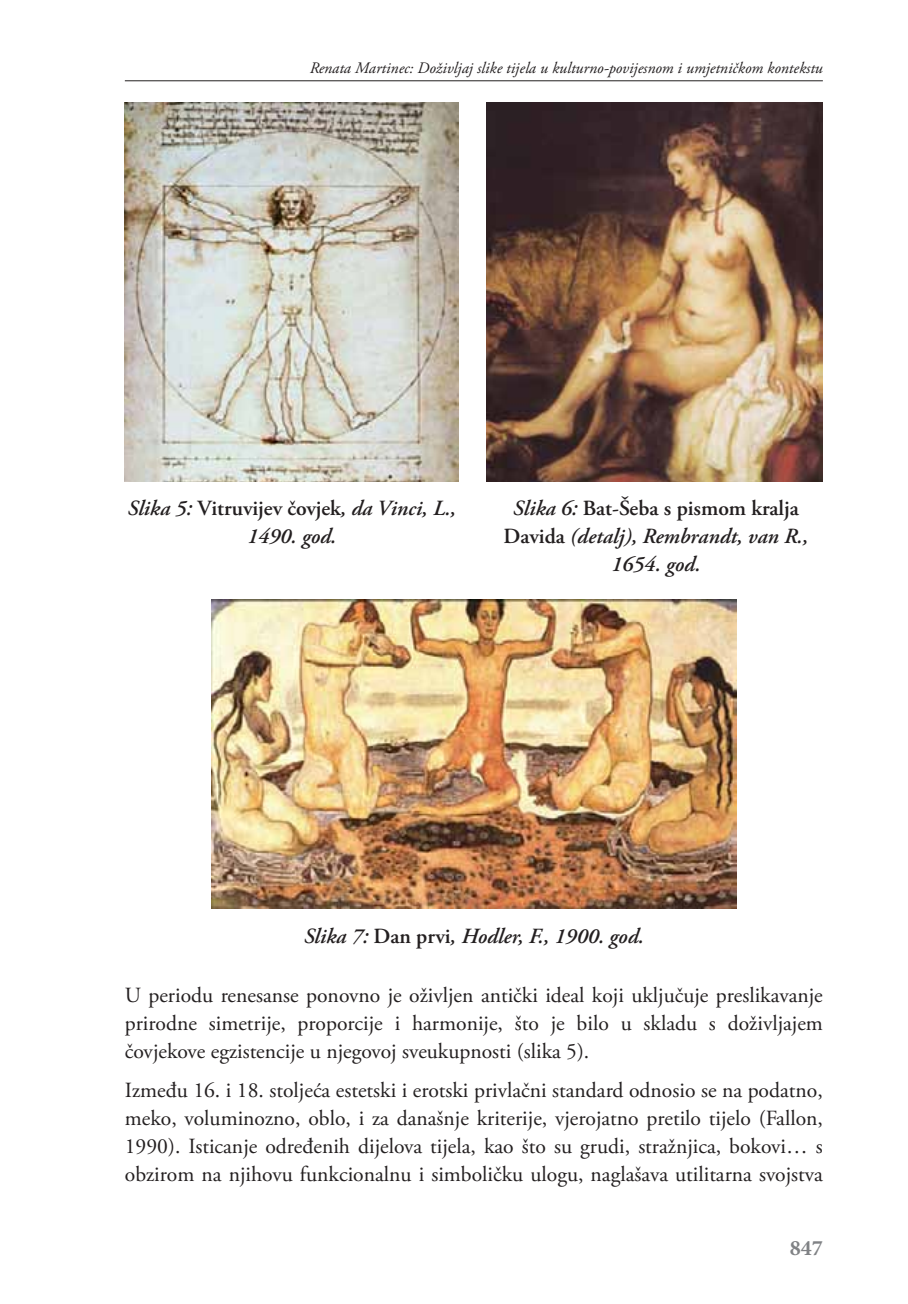
<style>
.page{position:relative;width:908px;height:1304px;background:#fff}
.page>*{position:absolute;margin:0;border:0;box-sizing:border-box;transform-origin:0 0}
.t1{font:700 22px "Minion Pro";color:#808285}
.t2{font:21.6px/28px "Adobe Garamond Pro";color:#231f20;text-align:justify}
.t3{font:italic 600 21.6px/28px "Adobe Garamond Pro";color:#231f20;text-align:center}
.t4{font:italic 16px "Adobe Garamond Pro";color:#231f20}
.s1{font-style:normal}
</style>
<div class="page">
<hr style="left:125px;top:80px;width:697px;height:1px;background:#231f20">
<img style="left:211px;top:600px;width:524px;height:308px">
<img style="left:125px;top:102px;width:333px;height:380px">
<img style="left:486px;top:102px;width:336px;height:380px">
<p class="t4" style="left:309px;top:58px;width:514px">Renata Martinec: Doživljaj slike tijela u kulturno-povijesnom i umjetničkom kontekstu</p>
<p class="t3" style="left:127px;top:495px;width:330px">Slika 5: <span class="s1">Vitruvijev čovjek</span>, da Vinci, L.,<br>1490. god.</p>
<p class="t3" style="left:503px;top:495px;width:306px">Slika 6: <span class="s1">Bat-Šeba s pismom kralja<br>Davida</span> (detalj), Rembrandt, van R.,<br>1654. god.</p>
<p class="t3" style="left:303px;top:923px;width:341px">Slika 7: <span class="s1">Dan prvi</span>, Hodler, F., 1900. god.</p>
<p class="t2" style="left:125px;top:982px;width:699px">U periodu renesanse ponovno je oživljen antički ideal koji uključuje preslikavanje prirodne simetrije, proporcije i harmonije, što je bilo u skladu s doživljajem čovjekove egzistencije u njegovoj sveukupnosti (slika 5).</p>
<p class="t2" style="left:125px;top:1077px;width:699px">Između 16. i 18. stoljeća estetski i erotski privlačni standard odnosio se na podatno, meko, voluminozno, oblo, i za današnje kriterije, vjerojatno pretilo tijelo (Fallon, 1990). Isticanje određenih dijelova tijela, kao što su grudi, stražnjica, bokovi… s obzirom na njihovu funkcionalnu i simboličku ulogu, naglašava utilitarna svojstva</p>
<p class="t1" style="left:789px;top:1233px;width:34px">847</p>
</div>
